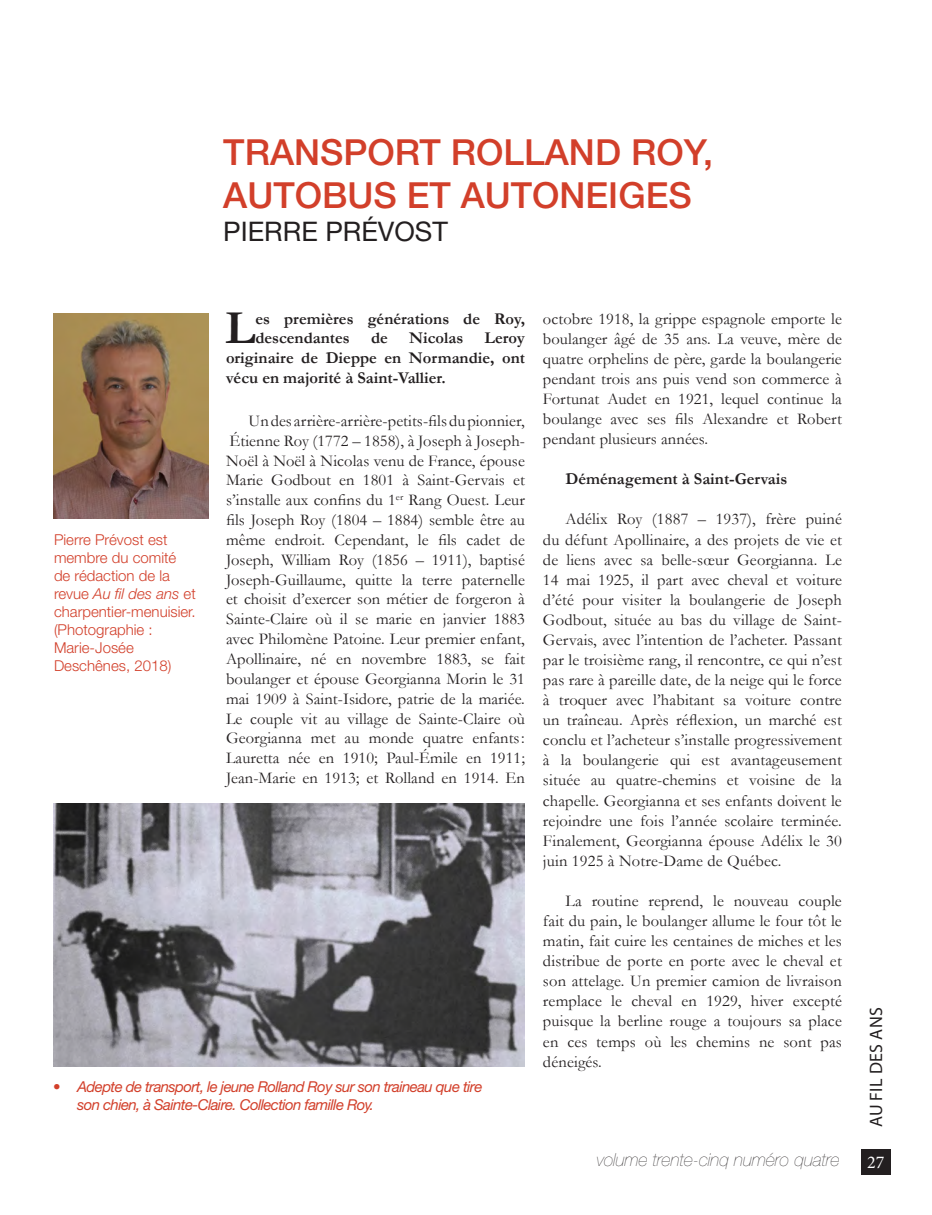
<style>
.page{position:relative;width:932px;height:1215px;background:#fff}
.page>*{position:absolute;margin:0;border:0;box-sizing:border-box;transform-origin:0 0}
.Incipit{font:700 47.7px "Garamond";color:#231f20}
.Titre_d_article{font:500 36px/43.2px "Helvetica Neue LT Std";color:#d23f2a}
.Nom_d_auteur{font:27px "Helvetica Neue LT Std";color:#231f20}
.t1{font:italic 200 18px "Helvetica Neue LT Std";color:#231f20}
.t2{font:18px "Myriad Pro";letter-spacing:.02em;color:#231f20}
.t3{font:18px "Minion Pro";color:#fff}
.Corps_de_texte{font:16.5px/20.1px "Garamond";letter-spacing:.01em;color:#231f20;text-align:justify}
.Incipit-2{font:700 16.5px/19.8px "Garamond";color:#231f20}
.Sous-titre{font:700 16.5px "Garamond";color:#231f20}
.Bio_auteurs{font:300 15px/18px "Helvetica Neue LT Std";color:#d23f2a}
.t4{font:italic 15px/18px "Helvetica Neue LT Std";letter-spacing:-.04em;color:#d23f2a}
.Bio_auteurs-2{font:italic 300 15px "Helvetica Neue LT Std";color:#d23f2a}
.s1{font-style:normal}
</style>
<div class="page">
<img style="left:53px;top:313px;width:155px;height:206px">
<img style="left:53px;top:804px;width:472px;height:263px">
<div style="left:861px;top:1149px;width:29px;height:25px;background:#231f20"></div>
<p class="Titre_d_article" style="left:223px;top:130px;width:491px">TRANSPORT ROLLAND ROY,<br>AUTOBUS ET AUTONEIGES</p>
<p class="Nom_d_auteur" style="left:223px;top:215px;width:226px">PIERRE PRÉVOST</p>
<p class="Bio_auteurs" style="left:54px;top:530px;width:124px">Pierre Prévost est membre du comité</p>
<p class="Bio_auteurs" style="left:54px;top:566px;width:117px">de rédaction de la</p>
<p class="Bio_auteurs-2" style="left:54px;top:584px;width:143px"><span class="s1">revue</span> Au fil des ans <span class="s1">et</span></p>
<p class="Bio_auteurs" style="left:54px;top:602px;width:143px">charpentier-menuisier. (Photographie :</p>
<p class="Bio_auteurs" style="left:54px;top:638px;width:81px">Marie-Josée</p>
<p class="Bio_auteurs" style="left:54px;top:656px;width:119px">Deschênes, 2018)</p>
<p class="Incipit" style="left:225px;top:296px;width:32px">L</p>
<p class="Incipit-2" style="left:255px;top:309px;width:271px">es premières générations de Roy, descendantes</p>
<p class="Incipit-2" style="left:371px;top:328px;width:18px">de</p>
<p class="Incipit-2" style="left:409px;top:328px;width:55px">Nicolas</p>
<p class="Incipit-2" style="left:226px;top:328px;width:300px;text-align:justify;text-indent:258px">Leroy originaire de Dieppe en Normandie, ont vécu en majorité à Saint-Vallier.</p>
<p class="Corps_de_texte" style="left:226px;top:410px;width:300px;text-indent:23px">Un des arrière-arrière-petits-fils du pionnier, Étienne Roy (1772 – 1858), à Joseph à Joseph-Noël à Noël à Nicolas venu de France, épouse Marie Godbout en 1801 à Saint-Gervais et s’installe aux confins du 1<sup>er</sup> Rang Ouest. Leur fils Joseph Roy (1804 – 1884) semble être au même endroit. Cependant, le fils cadet de Joseph, William Roy (1856 – 1911), baptisé Joseph-Guillaume, quitte la terre paternelle et choisit d’exercer son métier de forgeron à Sainte-Claire où il se marie en janvier 1883 avec Philomène Patoine. Leur premier enfant, Apollinaire, né en novembre 1883, se fait boulanger et épouse Georgianna Morin le 31 mai 1909 à Saint-Isidore, patrie de la mariée.<br>Le couple vit au village de Sainte-Claire où Georgianna met au monde quatre enfants:<br>Lauretta née en 1910; Paul-Émile en 1911; Jean-Marie en 1913; et Rolland en 1914. En</p>
<p class="t4" style="left:77px;top:1078px;width:407px;text-indent:-24px">• Adepte de transport, le jeune Rolland Roy sur son traineau que tire son chien, à Sainte-Claire. Collection famille Roy.</p>
<p class="Corps_de_texte" style="left:543px;top:308px;width:300px">octobre 1918, la grippe espagnole emporte le boulanger âgé de 35 ans. La veuve, mère de quatre orphelins de père, garde la boulangerie pendant trois ans puis vend son commerce à Fortunat Audet en 1921, lequel continue la boulange avec ses fils Alexandre et Robert pendant plusieurs années.</p>
<p class="Sous-titre" style="left:565px;top:468px;width:223px">Déménagement à Saint-Gervais</p>
<p class="Corps_de_texte" style="left:543px;top:509px;width:300px;text-indent:23px">Adélix Roy (1887 – 1937), frère puiné du défunt Apollinaire, a des projets de vie et de liens avec sa belle-sœur Georgianna. Le 14 mai 1925, il part avec cheval et voiture d’été pour visiter la boulangerie de Joseph Godbout, située au bas du village de Saint-Gervais, avec l’intention de l’acheter. Passant par le troisième rang, il rencontre, ce qui n’est pas rare à pareille date, de la neige qui le force à troquer avec l’habitant sa voiture contre un traîneau. Après réflexion, un marché est conclu et l’acheteur s’installe progressivement à la boulangerie qui est avantageusement située au quatre-chemins et voisine de la chapelle. Georgianna et ses enfants doivent le rejoindre une fois l’année scolaire terminée.<br>Finalement, Georgianna épouse Adélix le 30 juin 1925 à Notre-Dame de Québec.</p>
<p class="Corps_de_texte" style="left:543px;top:890px;width:300px;text-indent:23px">La routine reprend, le nouveau couple fait du pain, le boulanger allume le four tôt le matin, fait cuire les centaines de miches et les distribue de porte en porte avec le cheval et son attelage. Un premier camion de livraison remplace le cheval en 1929, hiver excepté puisque la berline rouge a toujours sa place en ces temps où les chemins ne sont pas déneigés.</p>
<p class="t1" style="left:597px;top:1149px;width:244px">volume trente-cinq numéro quatre</p>
<p class="t2" style="left:865px;top:1127px;width:122px;rotate:-90deg">AU FIL DES ANS</p>
<p class="t3" style="left:867px;top:1150px;width:19px">27</p>
</div>
